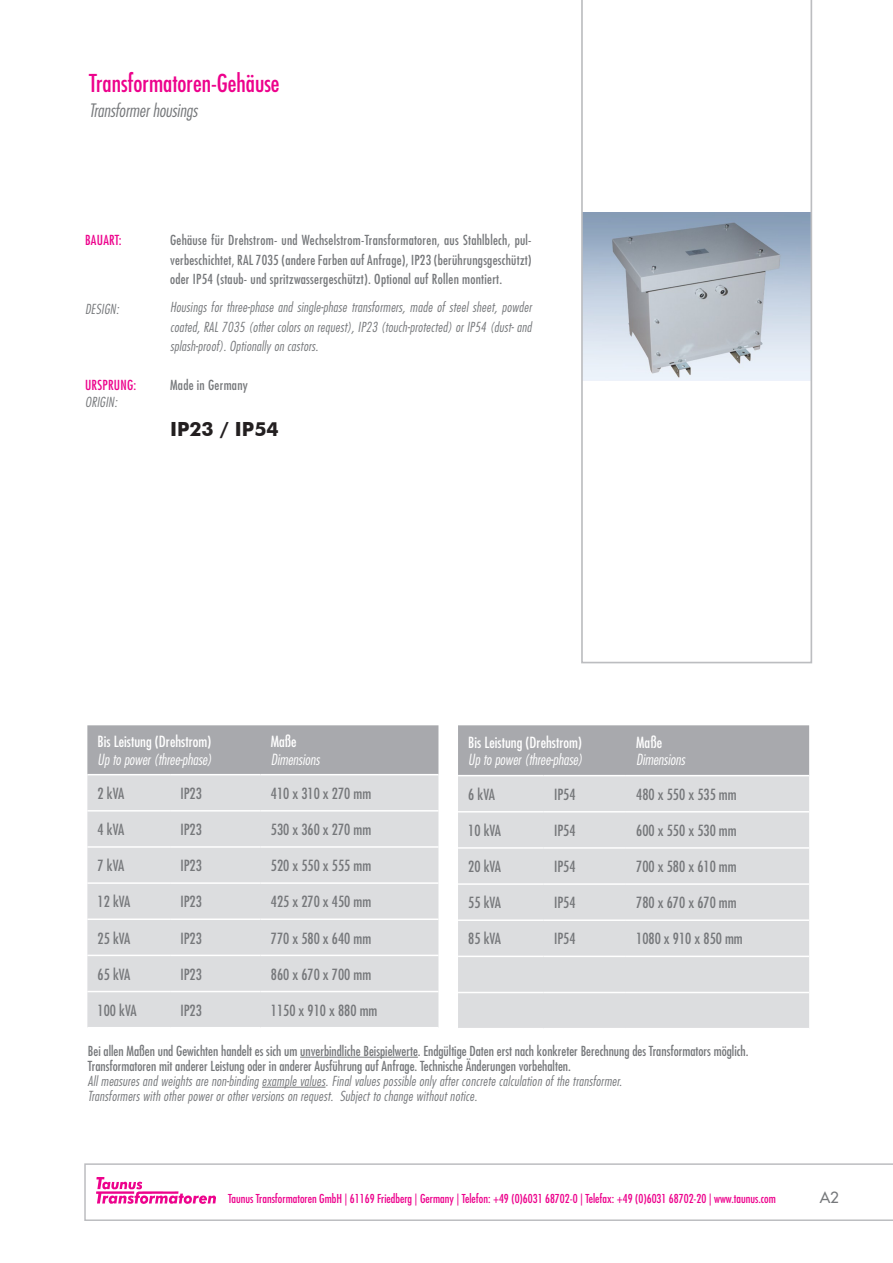
<style>
.page{position:relative;width:893px;height:1263px;background:#fff}
.page>*{position:absolute;margin:0;border:0;box-sizing:border-box;transform-origin:0 0}
.SeitenTitel{font:condensed 24px "Futura Std";color:#ed028c}
.t1{font:700 19.5px "Futura BT";color:#231f20}
.SeitenTitel-2{font:italic 300 condensed 18px "Futura Std";color:#76787b}
.Tabelle_Transformato{font:condensed 15px "Futura Std";color:#76787b}
.Tabelle_Transformato-2{font:italic 300 condensed 15px "Futura Std";color:#fff}
.Tabelle_Transformato-3{font:condensed 15px "Futura Std";color:#fff}
.t2{font:500 15px "Futura Std";color:#76787b}
.TechDaten_Transforma{font:italic 300 condensed 13.5px/19.5px "Futura Std";letter-spacing:.02em;color:#76787b;text-align:justify}
.Standardschrift{font:condensed 13.5px "Futura Std";color:#76787b}
.TechDaten_Transforma-2{font:condensed 13.5px/19.5px "Futura Std";letter-spacing:.02em;color:#76787b;text-align:justify}
.TechDaten_Transforma-3{font:condensed 13.5px "Futura Std";letter-spacing:.02em;color:#ed028c}
.t3{font:condensed 12px "Futura Std";color:#ed028c}
</style>
<div class="page">
<svg style="left:84px;top:1163px;width:809px;height:58px"></svg>
<img style="left:96px;top:1178px;width:120px;height:25px">
<hr style="left:300px;top:1057px;width:118px;height:1px;background:#76787b">
<hr style="left:262px;top:1087px;width:63px;height:1px;background:#76787b">
<svg style="left:581px;top:0;width:231px;height:663px"></svg>
<div style="left:87px;top:725px;width:351px;height:49px;background:#a8a9ad"></div>
<div style="left:87px;top:775px;width:351px;height:252px;background:#dcdddf"></div>
<hr style="left:87px;top:810px;width:83px;height:1px;background:#fff">
<hr style="left:170px;top:810px;width:91px;height:1px;background:#fff">
<hr style="left:261px;top:810px;width:177px;height:1px;background:#fff">
<hr style="left:87px;top:846px;width:83px;height:2px;background:#fff">
<hr style="left:170px;top:846px;width:91px;height:2px;background:#fff">
<hr style="left:261px;top:846px;width:177px;height:2px;background:#fff">
<hr style="left:87px;top:882px;width:83px;height:2px;background:#fff">
<hr style="left:170px;top:882px;width:91px;height:2px;background:#fff">
<hr style="left:261px;top:882px;width:177px;height:2px;background:#fff">
<hr style="left:87px;top:918px;width:83px;height:2px;background:#fff">
<hr style="left:170px;top:918px;width:91px;height:2px;background:#fff">
<hr style="left:261px;top:918px;width:177px;height:2px;background:#fff">
<hr style="left:87px;top:955px;width:83px;height:1px;background:#fff">
<hr style="left:170px;top:955px;width:91px;height:1px;background:#fff">
<hr style="left:261px;top:955px;width:177px;height:1px;background:#fff">
<hr style="left:87px;top:991px;width:83px;height:1px;background:#fff">
<hr style="left:170px;top:991px;width:91px;height:1px;background:#fff">
<hr style="left:261px;top:991px;width:177px;height:1px;background:#fff">
<div style="left:458px;top:725px;width:351px;height:50px;background:#a8a9ad"></div>
<div style="left:458px;top:776px;width:351px;height:252px;background:#dcdddf"></div>
<hr style="left:458px;top:811px;width:86px;height:1px;background:#fff">
<hr style="left:544px;top:811px;width:82px;height:1px;background:#fff">
<hr style="left:626px;top:811px;width:183px;height:1px;background:#fff">
<hr style="left:458px;top:847px;width:86px;height:2px;background:#fff">
<hr style="left:544px;top:847px;width:82px;height:2px;background:#fff">
<hr style="left:626px;top:847px;width:183px;height:2px;background:#fff">
<hr style="left:458px;top:883px;width:86px;height:2px;background:#fff">
<hr style="left:544px;top:883px;width:82px;height:2px;background:#fff">
<hr style="left:626px;top:883px;width:183px;height:2px;background:#fff">
<hr style="left:458px;top:919px;width:86px;height:2px;background:#fff">
<hr style="left:544px;top:919px;width:82px;height:2px;background:#fff">
<hr style="left:626px;top:919px;width:183px;height:2px;background:#fff">
<hr style="left:458px;top:955px;width:86px;height:2px;background:#fff">
<hr style="left:544px;top:955px;width:82px;height:2px;background:#fff">
<hr style="left:626px;top:955px;width:183px;height:2px;background:#fff">
<hr style="left:458px;top:992px;width:86px;height:1px;background:#fff">
<hr style="left:544px;top:992px;width:82px;height:1px;background:#fff">
<hr style="left:626px;top:992px;width:183px;height:1px;background:#fff">
<p class="SeitenTitel" style="left:89px;top:69px;width:192px">Transformatoren-Gehäuse</p>
<p class="SeitenTitel-2" style="left:89px;top:100px;width:110px">Transformer housings</p>
<p class="TechDaten_Transforma-3" style="left:85px;top:232px;width:38px">BAUART:</p>
<p class="TechDaten_Transforma-2" style="left:170px;top:230px;width:363px">Gehäuse für Drehstrom- und Wechselstrom-Transformatoren, aus Stahlblech, pul&shy;verbeschichtet, RAL 7035 (andere Farben auf Anfrage), IP23 (berührungsgeschützt) oder IP54 (staub- und spritzwassergeschützt). Optional auf Rollen montiert.</p>
<p class="TechDaten_Transforma" style="left:170px;top:298px;width:363px">Housings for three-phase and single-phase transformers, made of steel sheet, powder coated, RAL 7035 (other colors on request), IP23 (touch-protected) or IP54 (dust- and splash-proof). Optionally on castors.</p>
<p class="TechDaten_Transforma-3" style="left:85px;top:377px;width:53px">URSPRUNG:</p>
<p class="TechDaten_Transforma-2" style="left:170px;top:375px;width:79px">Made in Germany</p>
<p class="TechDaten_Transforma" style="left:85px;top:300px;width:35px">DESIGN:</p>
<p class="TechDaten_Transforma" style="left:85px;top:393px;width:34px">ORIGIN:</p>
<p class="t1" style="left:170px;top:417px;width:110px">IP23 / IP54</p>
<p class="Tabelle_Transformato-3" style="left:98px;top:733px;width:115px">Bis Leistung (Drehstrom)</p>
<p class="Tabelle_Transformato-2" style="left:98px;top:750px;width:116px">Up to power (three-phase)</p>
<p class="Tabelle_Transformato-3" style="left:271px;top:733px;width:27px">Maße</p>
<p class="Tabelle_Transformato-2" style="left:271px;top:750px;width:50px">Dimensions</p>
<p class="Tabelle_Transformato-3" style="left:468px;top:733px;width:115px">Bis Leistung (Drehstrom)</p>
<p class="Tabelle_Transformato-2" style="left:468px;top:751px;width:116px">Up to power (three-phase)</p>
<p class="Tabelle_Transformato-3" style="left:636px;top:733px;width:27px">Maße</p>
<p class="Tabelle_Transformato-2" style="left:636px;top:751px;width:50px">Dimensions</p>
<p class="Tabelle_Transformato" style="left:98px;top:784px;width:28px">2 kVA</p>
<p class="Tabelle_Transformato" style="left:180px;top:784px;width:23px">IP23</p>
<p class="Tabelle_Transformato" style="left:271px;top:784px;width:102px">410 x 310 x 270 mm</p>
<p class="Tabelle_Transformato" style="left:98px;top:820px;width:28px">4 kVA</p>
<p class="Tabelle_Transformato" style="left:180px;top:820px;width:23px">IP23</p>
<p class="Tabelle_Transformato" style="left:271px;top:820px;width:102px">530 x 360 x 270 mm</p>
<p class="Tabelle_Transformato" style="left:98px;top:857px;width:28px">7 kVA</p>
<p class="Tabelle_Transformato" style="left:180px;top:857px;width:23px">IP23</p>
<p class="Tabelle_Transformato" style="left:271px;top:857px;width:102px">520 x 550 x 555 mm</p>
<p class="Tabelle_Transformato" style="left:98px;top:893px;width:34px">12 kVA</p>
<p class="Tabelle_Transformato" style="left:180px;top:893px;width:23px">IP23</p>
<p class="Tabelle_Transformato" style="left:271px;top:893px;width:102px">425 x 270 x 450 mm</p>
<p class="Tabelle_Transformato" style="left:98px;top:929px;width:34px">25 kVA</p>
<p class="Tabelle_Transformato" style="left:180px;top:929px;width:23px">IP23</p>
<p class="Tabelle_Transformato" style="left:271px;top:929px;width:102px">770 x 580 x 640 mm</p>
<p class="Tabelle_Transformato" style="left:98px;top:965px;width:34px">65 kVA</p>
<p class="Tabelle_Transformato" style="left:180px;top:965px;width:23px">IP23</p>
<p class="Tabelle_Transformato" style="left:271px;top:965px;width:102px">860 x 670 x 700 mm</p>
<p class="Tabelle_Transformato" style="left:98px;top:1001px;width:40px">100 kVA</p>
<p class="Tabelle_Transformato" style="left:180px;top:1001px;width:23px">IP23</p>
<p class="Tabelle_Transformato" style="left:271px;top:1001px;width:108px">1150 x 910 x 880 mm</p>
<p class="Tabelle_Transformato" style="left:468px;top:785px;width:28px">6 kVA</p>
<p class="Tabelle_Transformato" style="left:554px;top:785px;width:23px">IP54</p>
<p class="Tabelle_Transformato" style="left:636px;top:785px;width:102px">480 x 550 x 535 mm</p>
<p class="Tabelle_Transformato" style="left:468px;top:821px;width:34px">10 kVA</p>
<p class="Tabelle_Transformato" style="left:554px;top:821px;width:23px">IP54</p>
<p class="Tabelle_Transformato" style="left:636px;top:821px;width:102px">600 x 550 x 530 mm</p>
<p class="Tabelle_Transformato" style="left:468px;top:858px;width:34px">20 kVA</p>
<p class="Tabelle_Transformato" style="left:554px;top:858px;width:23px">IP54</p>
<p class="Tabelle_Transformato" style="left:636px;top:858px;width:102px">700 x 580 x 610 mm</p>
<p class="Tabelle_Transformato" style="left:468px;top:894px;width:34px">55 kVA</p>
<p class="Tabelle_Transformato" style="left:554px;top:894px;width:23px">IP54</p>
<p class="Tabelle_Transformato" style="left:636px;top:894px;width:102px">780 x 670 x 670 mm</p>
<p class="Tabelle_Transformato" style="left:468px;top:930px;width:34px">85 kVA</p>
<p class="Tabelle_Transformato" style="left:554px;top:930px;width:23px">IP54</p>
<p class="Tabelle_Transformato" style="left:636px;top:930px;width:108px">1080 x 910 x 850 mm</p>
<p class="Standardschrift" style="left:88px;top:1043px;width:662px">Bei allen Maßen und Gewichten handelt es sich um unverbindliche Beispielwerte. Endgültige Daten erst nach konkreter Berechnung des Transformators möglich.</p>
<p class="Standardschrift" style="left:88px;top:1058px;width:485px">Transformatoren mit anderer Leistung oder in anderer Ausführung auf Anfrage. Technische Änderungen vorbehalten.</p>
<p class="TechDaten_Transforma" style="left:88px;top:1074px;width:536px;line-height:15px">All measures and weights are non-binding example values. Final values possible only after concrete calculation of the transformer.<br>Transformers with other power or other versions on request. Subject to change without notice.</p>
<p class="t3" style="left:228px;top:1191px;width:549px">Taunus Transformatoren GmbH | 61169 Friedberg | Germany | Telefon: +49 (0)6031 68702-0 | Telefax: +49 (0)6031 68702-20 | www.taunus.com</p>
<p class="t2" style="left:820px;top:1188px;width:21px">A2</p>
</div>
